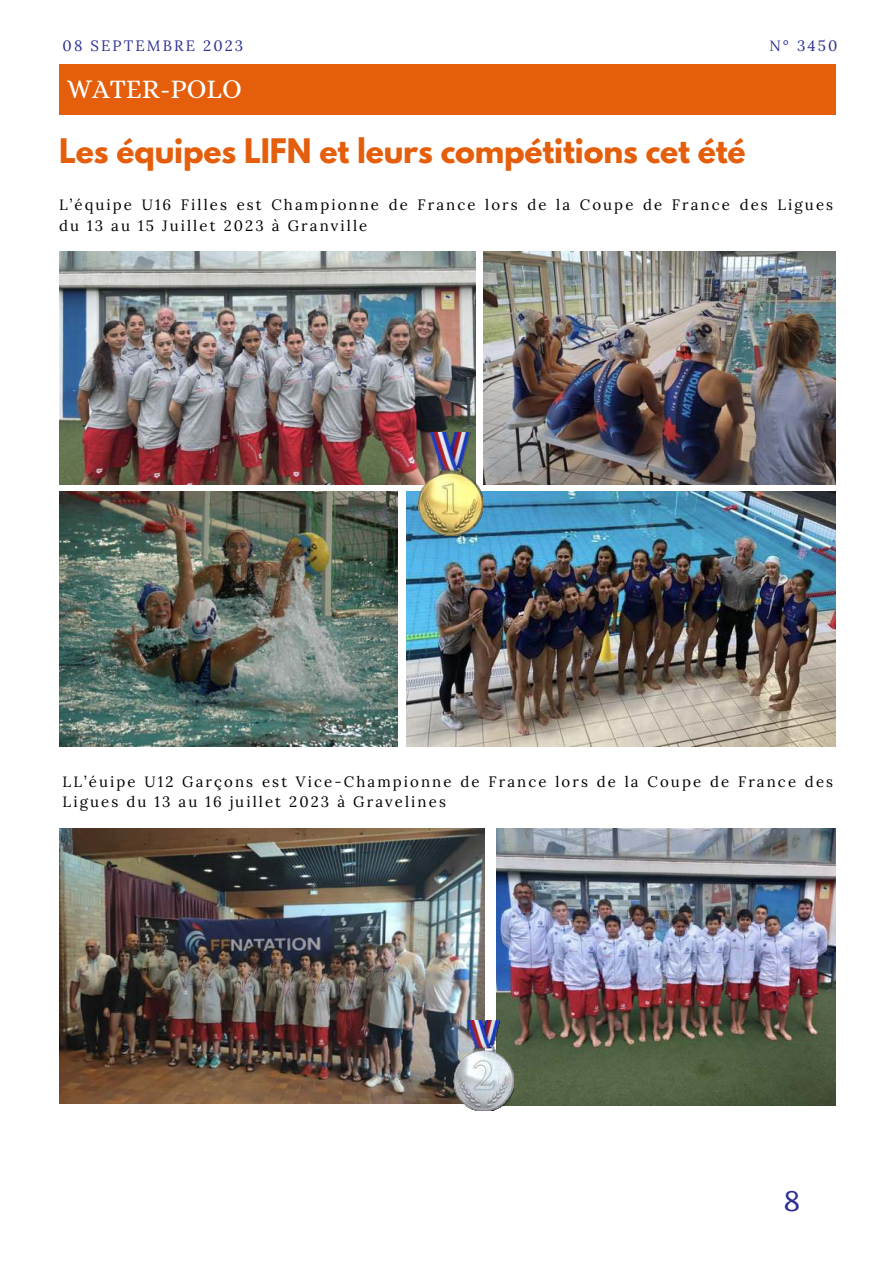
<style>
.page{position:relative;width:893px;height:1264px;background:#fff}
.page>*{position:absolute;margin:0;border:0;box-sizing:border-box;transform-origin:0 0}
.t1{font:700 30px "League Spartan";letter-spacing:-.005em;color:#e45e0b}
.t2{font:27px "Alice";color:#fff}
.t3{font:27px "Trocchi";color:#2e3192}
.t4{font:15px/20.2px "Lora";letter-spacing:.14em;color:#000}
.t5{font:15px "Lora";letter-spacing:.14em;color:#2e3192}
</style>
<div class="page">
<div style="left:59px;top:64px;width:776px;height:51px;background:#e45e0b"></div>
<img style="left:59px;top:251px;width:416px;height:233px">
<img style="left:483px;top:251px;width:352px;height:233px">
<img style="left:59px;top:492px;width:338px;height:254px">
<img style="left:406px;top:492px;width:429px;height:254px">
<img style="left:418px;top:432px;width:64px;height:103px">
<img style="left:59px;top:828px;width:425px;height:275px">
<img style="left:497px;top:828px;width:338px;height:277px">
<img style="left:453px;top:1020px;width:61px;height:90px">
<p class="t5" style="left:63px;top:34px;width:182px">08 SEPTEMBRE 2023</p>
<p class="t5" style="left:769px;top:34px;width:69px">N° 3450</p>
<h2 class="t2" style="left:67px;top:74px;width:176px">WATER-POLO</h2>
<h1 class="t1" style="left:59px;top:127px;width:688px">Les équipes LIFN et leurs compétitions cet été</h1>
<p class="t4" style="left:59px;top:194px;width:775px">L’équipe U16 Filles est Championne de France lors de la Coupe de France des Ligues du 13 au 15 Juillet 2023 à Granville</p>
<p class="t4" style="left:63px;top:770px;width:772px">LL’éuipe U12 Garçons est Vice-Championne de France lors de la Coupe de France des<br>Ligues du 13 au 16 juillet 2023 à Gravelines</p>
<h2 class="t3" style="left:783px;top:1183px;width:18px">8</h2>
</div>
